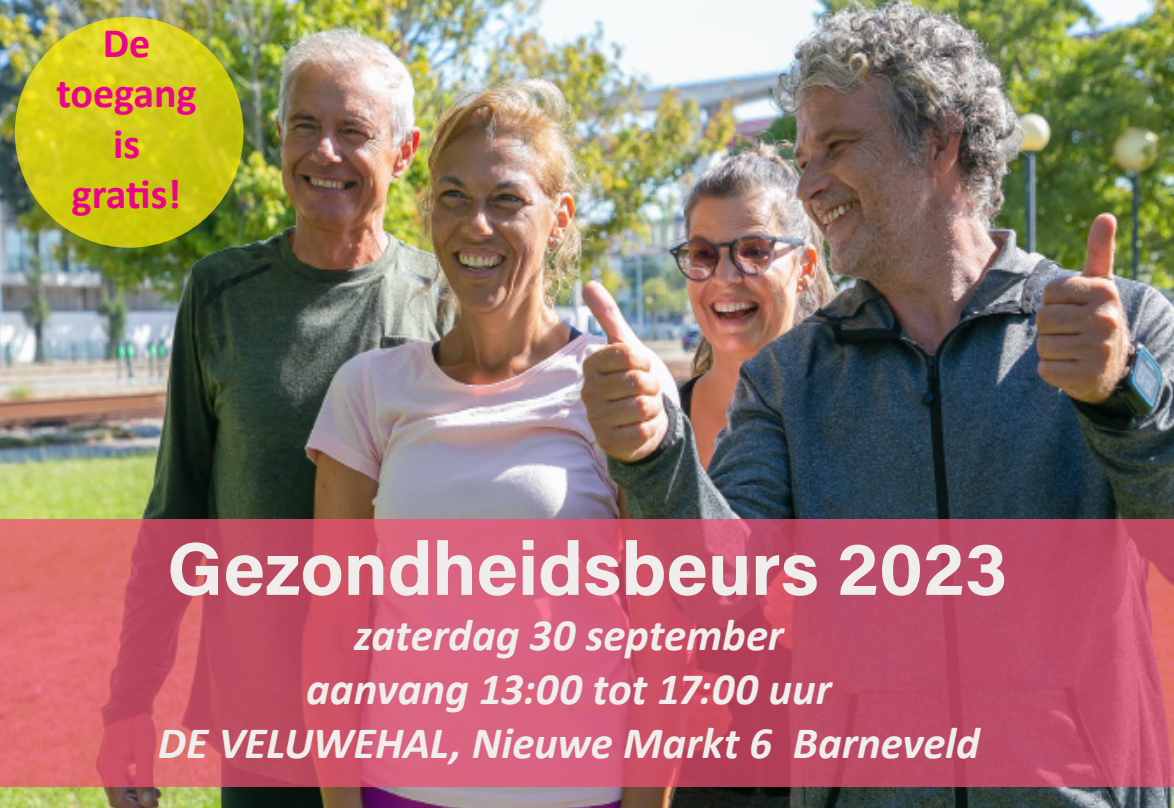
<style>
.page{position:relative;width:1174px;height:808px;background:#fff}
.page>*{position:absolute;margin:0;border:0;box-sizing:border-box;transform-origin:0 0}
.Kop{font:700 75px "Acumin Pro";letter-spacing:-.005em;color:#efeeed}
.t1{font:italic 700 45px/54px "Calibri";letter-spacing:-.005em;color:#efeeed;text-align:center}
.t2{font:700 42px/50.4px "Calibri";color:#ed028c;text-align:center}
</style>
<div class="page">
<img style="left:0;top:0;width:1174px;height:808px">
<svg style="left:0;top:519px;width:1174px;height:268px;background:#c8546b"></svg>
<svg style="left:15px;top:17px;width:228px;height:231px;background:#d1cb15"></svg>
<p class="t2" style="left:56px;top:17px;width:142px">De toegang</p>
<p class="t2" style="left:72px;top:118px;width:111px">is gratis!</p>
<p class="Kop" style="left:167px;top:516px;width:841px">Gezondheidsbeurs 2023</p>
<p class="t1" style="left:158px;top:607px;width:823px">zaterdag 30 september<br>aanvang 13:00 tot 17:00 uur<br>DE VELUWEHAL, Nieuwe Markt 6 Barneveld</p>
</div>
